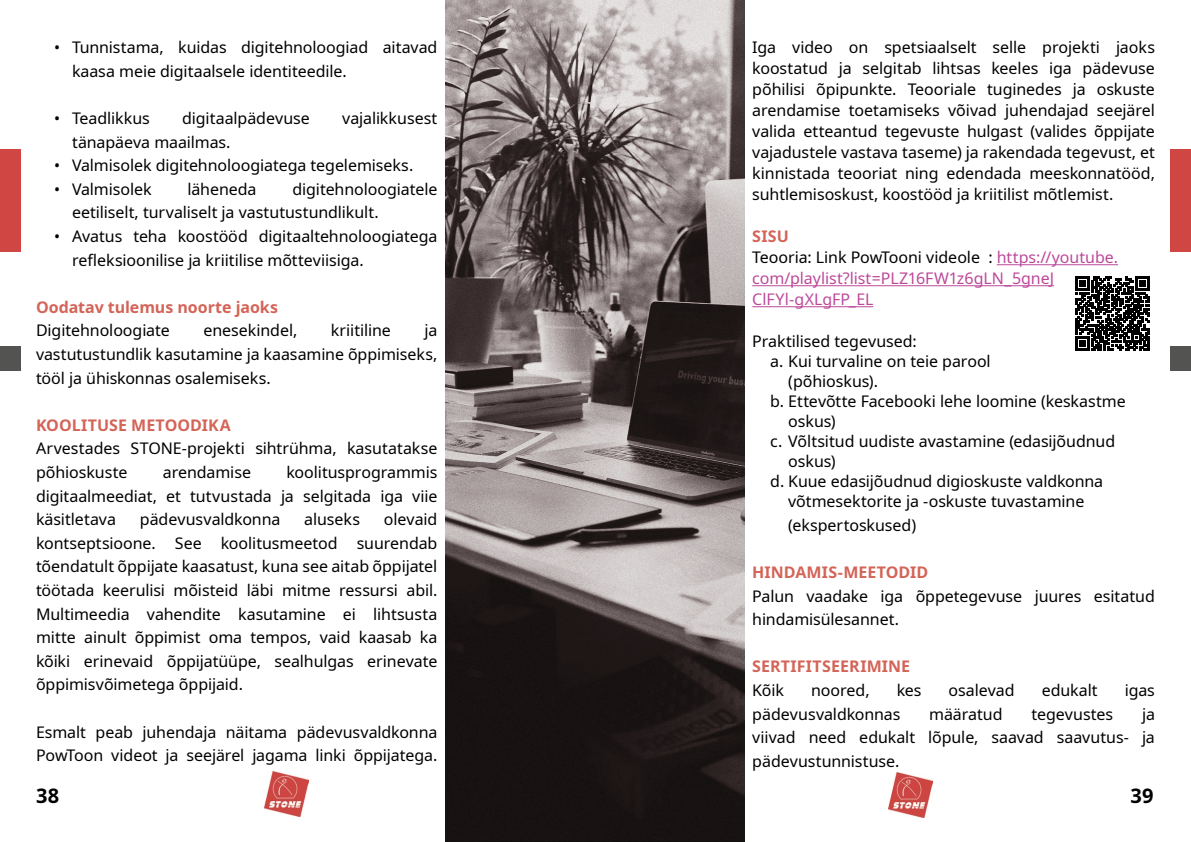
<style>
.page{position:relative;width:1191px;height:842px;background:#fff}
.page>*{position:absolute;margin:0;border:0;box-sizing:border-box;transform-origin:0 0}
.t1{font:700 20px "Noto Sans";color:#000}
.t2{font:16px/23.6px "Noto Sans";letter-spacing:-.005em;color:#000}
.t3{font:16px/21px "Noto Sans";letter-spacing:-.005em;color:#bd489a}
.t4{font:700 16px "Noto Sans";color:#d46458}
.s1{font-weight:700;color:#d46458}
.s2{color:#000}
</style>
<div class="page">
<img style="left:888px;top:773px;width:44px;height:44px">
<img style="left:264px;top:772px;width:44px;height:44px">
<div style="left:1170px;top:149px;width:21px;height:103px;background:#cf4643"></div>
<div style="left:1170px;top:347px;width:21px;height:24px;background:#535352"></div>
<div style="left:0;top:149px;width:20px;height:103px;background:#cf4643"></div>
<div style="left:0;top:347px;width:20px;height:24px;background:#535352"></div>
<hr style="left:996px;top:264px;width:122px;height:1px;background:#bd489a">
<hr style="left:752px;top:285px;width:302px;height:1px;background:#bd489a">
<hr style="left:752px;top:306px;width:121px;height:1px;background:#bd489a">
<svg style="left:445px;top:0;width:299px;height:842px;background:#665d5d"></svg>
<svg style="left:1076px;top:277px;width:74px;height:74px"></svg>
<p class="t2" style="left:72px;top:36px;width:367px;text-indent:-18px">• Tunnistama, kuidas digitehnoloogiad aitavad kaasa meie digitaalsele identiteedile.</p>
<p class="t2" style="left:54px;top:107px;width:97px">• Teadlikkus</p>
<p class="t2" style="left:182px;top:107px;width:129px">digitaalpädevuse</p>
<p class="t2" style="left:342px;top:107px;width:97px">vajalikkusest</p>
<p class="t2" style="left:72px;top:130px;width:160px">tänapäeva maailmas.</p>
<p class="t2" style="left:54px;top:154px;width:361px">• Valmisolek digitehnoloogiatega tegelemiseks.</p>
<p class="t2" style="left:54px;top:177px;width:99px">• Valmisolek</p>
<p class="t2" style="left:187px;top:177px;width:71px">läheneda</p>
<p class="t2" style="left:72px;top:177px;width:367px;text-indent:220px">digitehnoloogiatele eetiliselt, turvaliselt ja vastutustundlikult.</p>
<p class="t2" style="left:72px;top:225px;width:367px;text-indent:-18px">• Avatus teha koostööd digitaaltehnoloogiatega refleksioonilise ja kriitilise mõtteviisiga.</p>
<p class="t4" style="left:36px;top:296px;width:243px">Oodatav tulemus noorte jaoks</p>
<p class="t2" style="left:36px;top:319px;width:135px">Digitehnoloogiate</p>
<p class="t2" style="left:203px;top:319px;width:95px">enesekindel,</p>
<p class="t2" style="left:331px;top:319px;width:61px">kriitiline</p>
<p class="t2" style="left:36px;top:319px;width:403px;text-align:justify;text-indent:388px">ja vastutustundlik kasutamine ja kaasamine õppimiseks, tööl ja ühiskonnas osalemiseks.</p>
<p class="t4" style="left:36px;top:414px;width:196px">KOOLITUSE METOODIKA</p>
<p class="t2" style="left:36px;top:437px;width:403px">Arvestades STONE-projekti sihtrühma, kasutatakse põhioskuste</p>
<p class="t2" style="left:36px;top:461px;width:403px;text-align:justify;text-indent:250px">koolitusprogrammis digitaalmeediat, et tutvustada ja selgitada iga viie käsitletava</p>
<p class="t2" style="left:163px;top:461px;width:90px">arendamise</p>
<p class="t2" style="left:36px;top:508px;width:403px;text-align:justify;text-indent:348px">olevaid kontseptsioone. See koolitusmeetod suurendab tõendatult õppijate kaasatust, kuna see aitab õppijatel töötada keerulisi mõisteid läbi mitme ressursi abil.<br>Multimeedia vahendite kasutamine ei lihtsusta mitte ainult õppimist oma tempos, vaid kaasab ka kõiki erinevaid õppijatüüpe, sealhulgas erinevate õppimisvõimetega õppijaid.</p>
<p class="t2" style="left:36px;top:720px;width:403px">Esmalt peab juhendaja näitama pädevusvaldkonna<br>PowToon videot ja seejärel jagama linki õppijatega.</p>
<p class="t2" style="left:140px;top:508px;width:142px">pädevusvaldkonna</p>
<p class="t2" style="left:304px;top:508px;width:57px">aluseks</p>
<p class="t2" style="left:752px;top:37px;width:404px;line-height:21px;text-align:justify">Iga video on spetsiaalselt selle projekti jaoks koostatud ja selgitab lihtsas keeles iga pädevuse põhilisi õpipunkte. Teooriale tuginedes ja oskuste arendamise toetamiseks võivad juhendajad seejärel valida etteantud tegevuste hulgast (valides õppijate vajadustele vastava taseme) ja rakendada tegevust, et kinnistada teooriat ning edendada meeskonnatööd, suhtlemisoskust, koostööd ja kriitilist mõtlemist.</p>
<p class="t3" style="left:752px;top:226px;width:367px"><span class="s1">SISU<br></span><span class="s2">Teooria: Link PowTooni videole :</span> https://youtube. com/playlist?list=PLZ16FW1z6gLN_5gneJ<br>ClFYl-gXLgFP_EL</p>
<p class="t2" style="left:752px;top:330px;width:166px">Praktilised tegevused:</p>
<p class="t2" style="left:770px;top:350px;width:222px">a. Kui turvaline on teie parool</p>
<p class="t2" style="left:788px;top:370px;width:91px">(põhioskus).</p>
<p class="t2" style="left:770px;top:390px;width:357px">b. Ettevõtte Facebooki lehe loomine (keskastme</p>
<p class="t2" style="left:788px;top:410px;width:49px">oskus)</p>
<p class="t2" style="left:770px;top:430px;width:346px">c. Võltsitud uudiste avastamine (edasijõudnud</p>
<p class="t2" style="left:788px;top:450px;width:49px">oskus)</p>
<p class="t2" style="left:770px;top:470px;width:334px">d. Kuue edasijõudnud digioskuste valdkonna</p>
<p class="t2" style="left:788px;top:490px;width:297px">võtmesektorite ja -oskuste tuvastamine</p>
<p class="t2" style="left:788px;top:513px;width:129px">(ekspertoskused)</p>
<p class="t4" style="left:752px;top:561px;width:178px">HINDAMIS-MEETODID</p>
<p class="t2" style="left:752px;top:584px;width:404px">Palun vaadake iga õppetegevuse juures esitatud hindamisülesannet.</p>
<p class="t4" style="left:752px;top:655px;width:159px">SERTIFITSEERIMINE</p>
<p class="t2" style="left:752px;top:679px;width:33px">Kõik</p>
<p class="t2" style="left:811px;top:679px;width:60px">noored,</p>
<p class="t2" style="left:896px;top:679px;width:26px">kes</p>
<p class="t2" style="left:948px;top:679px;width:68px">osalevad</p>
<p class="t2" style="left:1041px;top:679px;width:57px">edukalt</p>
<p class="t2" style="left:1124px;top:679px;width:32px">igas</p>
<p class="t2" style="left:752px;top:702px;width:150px">pädevusvaldkonnas</p>
<p class="t2" style="left:929px;top:702px;width:75px">määratud</p>
<p class="t2" style="left:1031px;top:702px;width:83px">tegevustes</p>
<p class="t2" style="left:752px;top:702px;width:404px;text-align:justify;text-indent:390px">ja viivad need edukalt lõpule, saavad saavutus- ja pädevustunnistuse.</p>
<p class="t1" style="left:36px;top:781px;width:25px">38</p>
<p class="t1" style="left:1130px;top:782px;width:25px">39</p>
</div>
